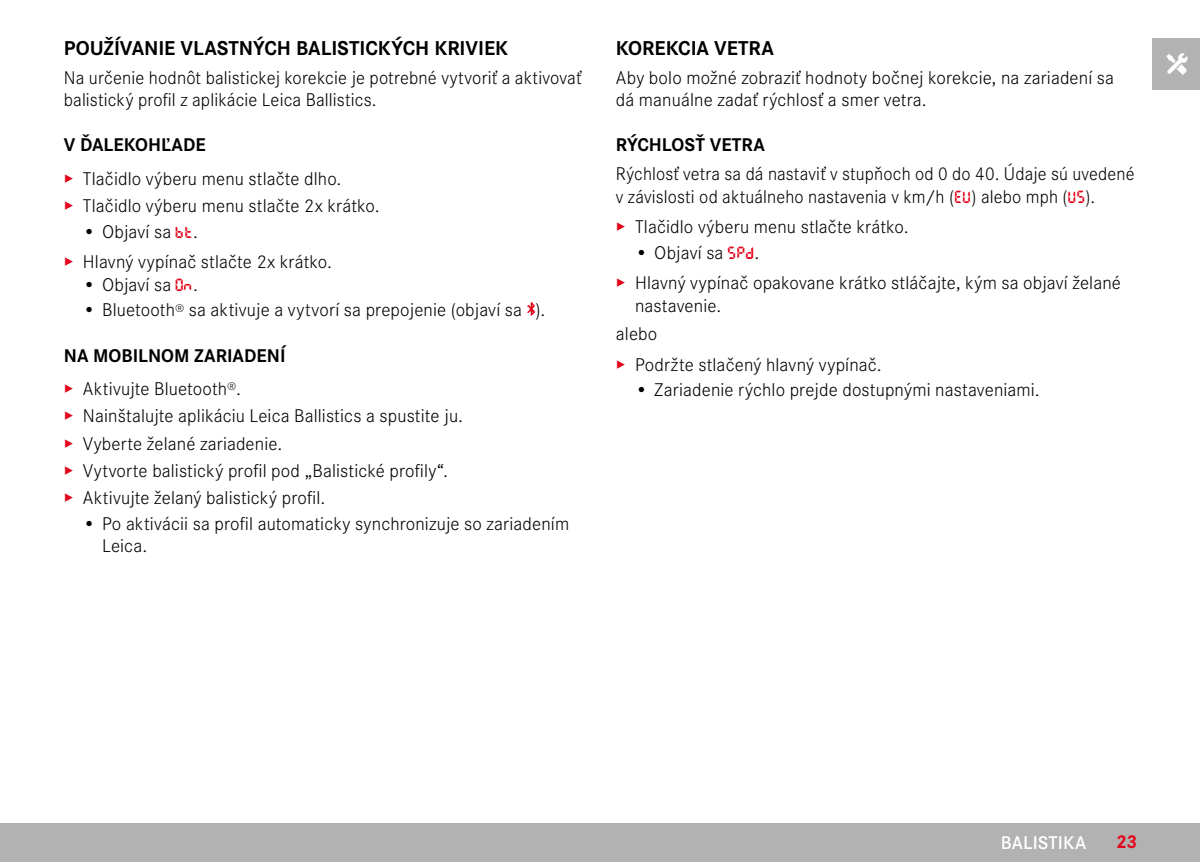
<style>
.page{position:relative;width:1200px;height:862px;background:#fff}
.page>*{position:absolute;margin:0;border:0;box-sizing:border-box;transform-origin:0 0}
.t1{font:700 20.7px "Corporate S";letter-spacing:-.005em;color:#000}
.t2{font:300 19.12px/22.3px "Corporate S";letter-spacing:.005em;color:#000}
.t3{font:700 19.12px/33.5px "Corporate S";color:#000}
.t4{font:600 19.12px "Corporate S";letter-spacing:.005em;color:#fff}
.t5{font:700 19.12px "Corporate S";color:#e3051b}
.s1{font-weight:700}
.s2{color:#e3051b}
.s3{font-family:"Digital Dismay";font-weight:400;font-size:18px;color:#e3051b}
.s4{font-weight:300;color:#e3051b}
.s5{font-weight:300}
</style>
<div class="page">
<div style="left:1151px;top:38px;width:48px;height:51px;background:#b3b2b2"></div>
<img style="left:1166px;top:53px;width:22px;height:21px">
<div style="left:0;top:823px;width:1199px;height:38px;background:#b3b2b2"></div>
<img style="left:527px;top:302px;width:8px;height:14px">
<p class="t1" style="left:64px;top:32px;width:446px">POUŽÍVANIE VLASTNÝCH BALISTICKÝCH KRIVIEK</p>
<p class="t2" style="left:64px;top:65px;width:519px">Na určenie hodnôt balistickej korekcie je potrebné vytvoriť a aktivovať balistický profil z aplikácie Leica Ballistics.</p>
<p class="t2" style="left:64px;top:127px;width:279px;line-height:33.5px"><span class="s1">V ĎALEKOHĽADE<br></span><span class="s2">▸</span> Tlačidlo výberu menu stlačte dlho.</p>
<p class="t2" style="left:64px;top:193px;width:317px"><span class="s2">▸</span> Tlačidlo výberu menu stlačte 2x krátko.</p>
<p class="t2" style="left:64px;top:215px;width:269px;line-height:30.4px;text-indent:19px">• Objaví sa <span class="s3">BT</span>.<br><span class="s2">▸</span> Hlavný vypínač stlačte 2x krátko.</p>
<p class="t2" style="left:83px;top:272px;width:116px">• Objaví sa <span class="s3">ON</span>.</p>
<p class="t2" style="left:83px;top:297px;width:464px">• Bluetooth<sup>®</sup> sa aktivuje a vytvorí sa prepojenie (objaví sa ).</p>
<p class="t3" style="left:64px;top:337px;width:223px">NA MOBILNOM ZARIADENÍ <span class="s4">▸</span> <span class="s5">Aktivujte Bluetooth</span><sup>®</sup><span class="s5">.</span></p>
<p class="t2" style="left:64px;top:401px;width:401px;line-height:27.2px"><span class="s2">▸</span> Nainštalujte aplikáciu Leica Ballistics a spustite ju. <span class="s2">▸</span> Vyberte želané zariadenie.<br><span class="s2">▸</span> Vytvorte balistický profil pod „Balistické profily“.<br><span class="s2">▸</span> Aktivujte želaný balistický profil.</p>
<p class="t2" style="left:102px;top:510px;width:468px;text-indent:-19px">• Po aktivácii sa profil automaticky synchronizuje so zariadením<br>Leica.</p>
<p class="t1" style="left:615px;top:32px;width:160px">KOREKCIA VETRA</p>
<p class="t2" style="left:615px;top:65px;width:499px">Aby bolo možné zobraziť hodnoty bočnej korekcie, na zariadení sa dá manuálne zadať rýchlosť a smer vetra.</p>
<p class="t3" style="left:615px;top:126px;width:151px">RÝCHLOSŤ VETRA</p>
<p class="t2" style="left:615px;top:161px;width:520px">Rýchlosť vetra sa dá nastaviť v stupňoch od 0 do 40. Údaje sú uvedené v závislosti od aktuálneho nastavenia v km/h (<span class="s3">EU</span>) alebo mph (<span class="s3">US</span>).</p>
<p class="t2" style="left:615px;top:214px;width:294px"><span class="s2">▸</span> Tlačidlo výberu menu stlačte krátko.</p>
<p class="t2" style="left:615px;top:236px;width:506px;line-height:30.4px;text-indent:19px">• Objaví sa <span class="s3">SPD</span>.<br><span class="s2">▸</span> Hlavný vypínač opakovane krátko stláčajte, kým sa objaví želané</p>
<p class="t2" style="left:615px;top:289px;width:267px;line-height:29.5px;text-indent:19px">nastavenie.<br>alebo<br><span class="s2">▸</span> Podržte stlačený hlavný vypínač.</p>
<p class="t2" style="left:635px;top:377px;width:406px">• Zariadenie rýchlo prejde dostupnými nastaveniami.</p>
<p class="t4" style="left:1000px;top:827px;width:87px">BALISTIKA</p>
<p class="t5" style="left:1115px;top:826px;width:23px">23</p>
</div>
